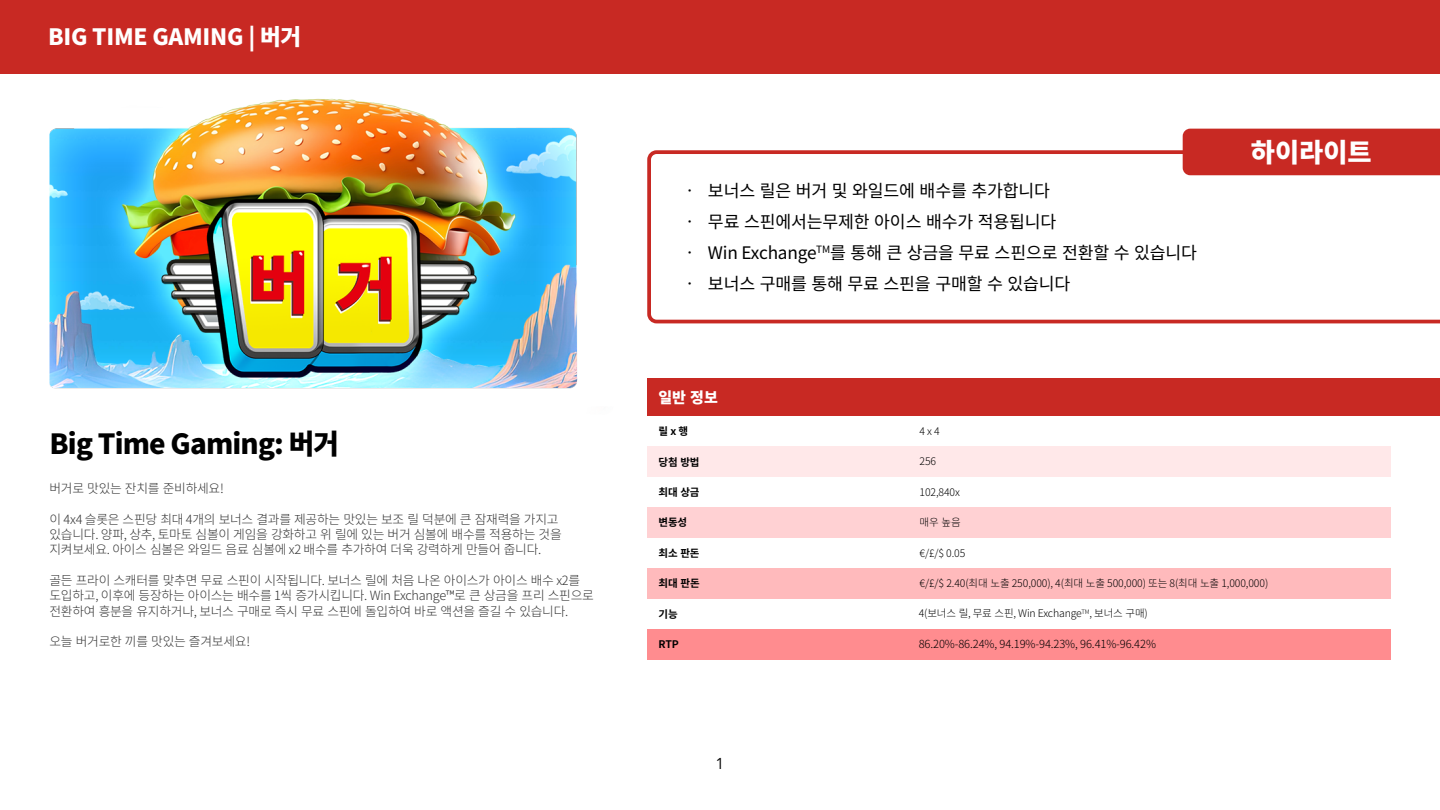
<style>
.page{position:relative;width:1440px;height:810px;background:#fff}
.page>*{position:absolute;margin:0;border:0;box-sizing:border-box;transform-origin:0 0}
.t1{font:900 27.75px "Noto Sans CJ Ktc";letter-spacing:-.03em;color:#000}
.t2{font:900 26.25px "Noto Sans CJ Ktc";color:#fff}
.t3{font:900 22.5px "Noto Sans CJ Ktc";letter-spacing:-.01em;color:#fff}
.t4{font:17.25px "Noto Sans CJ Ktc";letter-spacing:-.01em;color:#000}
.t5{font:15.75px "Avenir";color:#000}
.t6{font:900 15px "Noto Sans CJ Ktc";color:#fff}
.t7{font:300 12.75px/15.3px "Noto Sans CJ Ktc";letter-spacing:-.02em;color:#333}
.t8{font:300 11.18px "Noto Sans CJ Ktc";letter-spacing:-.01em;color:#000}
.t9{font:300 10.5px "Noto Sans CJ Ktc";letter-spacing:-.01em;color:#000}
.t10{font:700 10.5px "Noto Sans CJ Ktc";letter-spacing:-.01em;color:#000}
</style>
<div class="page">
<div style="left:647px;top:629px;width:743px;height:30px;background:#ff8c8f"></div>
<div style="left:647px;top:568px;width:743px;height:31px;background:#ffbabc"></div>
<div style="left:647px;top:507px;width:743px;height:31px;background:#ffd1d3"></div>
<div style="left:647px;top:446px;width:743px;height:31px;background:#ffe8e9"></div>
<img style="left:49px;top:98px;width:529px;height:291px">
<svg style="left:647px;top:150px;width:793px;height:173px"></svg>
<div style="left:1183px;top:129px;width:257px;height:46px;background:#c82923"></div>
<div style="left:647px;top:379px;width:793px;height:37px;background:#c82923"></div>
<div style="left:0;top:0;width:1440px;height:74px;background:#c82923"></div>
<h3 class="t3" style="left:48px;top:24px;width:255px">BIG TIME GAMING | 버거</h3>
<h1 class="t1" style="left:50px;top:428px;width:291px">Big Time Gaming: 버거</h1>
<p class="t7" style="left:50px;top:481px;width:176px">버거로 맛있는 잔치를 준비하세요!</p>
<p class="t7" style="left:50px;top:512px;width:514px">이 4x4 슬롯은 스핀당 최대 4개의 보너스 결과를 제공하는 맛있는 보조 릴 덕분에 큰 잠재력을 가지고 있습니다. 양파, 상추, 토마토 심볼이 게임을 강화하고 위 릴에 있는 버거 심볼에 배수를 적용하는 것을 지켜보세요. 아이스 심볼은 와일드 음료 심볼에 x2 배수를 추가하여 더욱 강력하게 만들어 줍니다.</p>
<p class="t7" style="left:50px;top:573px;width:546px">골든 프라이 스캐터를 맞추면 무료 스핀이 시작됩니다. 보너스 릴에 처음 나온 아이스가 아이스 배수 x2를 도입하고, 이후에 등장하는 아이스는 배수를 1씩 증가시킵니다. Win Exchange™로 큰 상금을 프리 스핀으로 전환하여 흥분을 유지하거나, 보너스 구매로 즉시 무료 스핀에 돌입하여 바로 액션을 즐길 수 있습니다.</p>
<p class="t7" style="left:50px;top:634px;width:202px">오늘 버거로한 끼를 맛있는 즐겨보세요!</p>
<h3 class="t4" style="left:681px;top:181px;width:371px">• 보너스 릴은 버거 및 와일드에 배수를 추가합니다</h3>
<h3 class="t4" style="left:681px;top:212px;width:377px">• 무료 스핀에서는무제한 아이스 배수가 적용됩니다</h3>
<h3 class="t4" style="left:681px;top:243px;width:518px">• Win Exchange<sup>TM</sup>를 통해 큰 상금을 무료 스핀으로 전환할 수 있습니다</h3>
<h3 class="t4" style="left:681px;top:274px;width:391px">• 보너스 구매를 통해 무료 스핀을 구매할 수 있습니다</h3>
<p class="t6" style="left:659px;top:389px;width:61px">일반 정보</p>
<p class="t10" style="left:659px;top:425px;width:31px">릴 x 행</p>
<p class="t9" style="left:920px;top:425px;width:22px">4 x 4</p>
<p class="t10" style="left:658px;top:456px;width:43px">당첨 방법</p>
<p class="t9" style="left:920px;top:456px;width:18px">256</p>
<p class="t10" style="left:659px;top:486px;width:43px">최대 상금</p>
<p class="t9" style="left:920px;top:486px;width:42px">102,840x</p>
<p class="t10" style="left:658px;top:517px;width:30px">변동성</p>
<p class="t9" style="left:920px;top:516px;width:43px">매우 높음</p>
<p class="t10" style="left:658px;top:547px;width:43px">최소 판돈</p>
<p class="t9" style="left:920px;top:547px;width:47px">€/£/$ 0.05</p>
<h2 class="t2" style="left:1251px;top:137px;width:122px">하이라이트</h2>
<p class="t10" style="left:658px;top:577px;width:43px">최대 판돈</p>
<p class="t10" style="left:658px;top:608px;width:21px">기능</p>
<p class="t10" style="left:658px;top:638px;width:22px">RTP</p>
<p class="t5" style="left:716px;top:754px;width:10px">1</p>
<p class="t9" style="left:920px;top:577px;width:350px">€/£/$ 2.40(최대 노출 250,000), 4(최대 노출 500,000) 또는 8(최대 노출 1,000,000)</p>
<p class="t9" style="left:919px;top:608px;width:231px">4(보너스 릴, 무료 스핀, Win Exchange<sup>TM</sup>, 보너스 구매)</p>
<p class="t8" style="left:919px;top:638px;width:239px">86.20%-86.24%, 94.19%-94.23%, 96.41%-96.42%</p>
</div>
